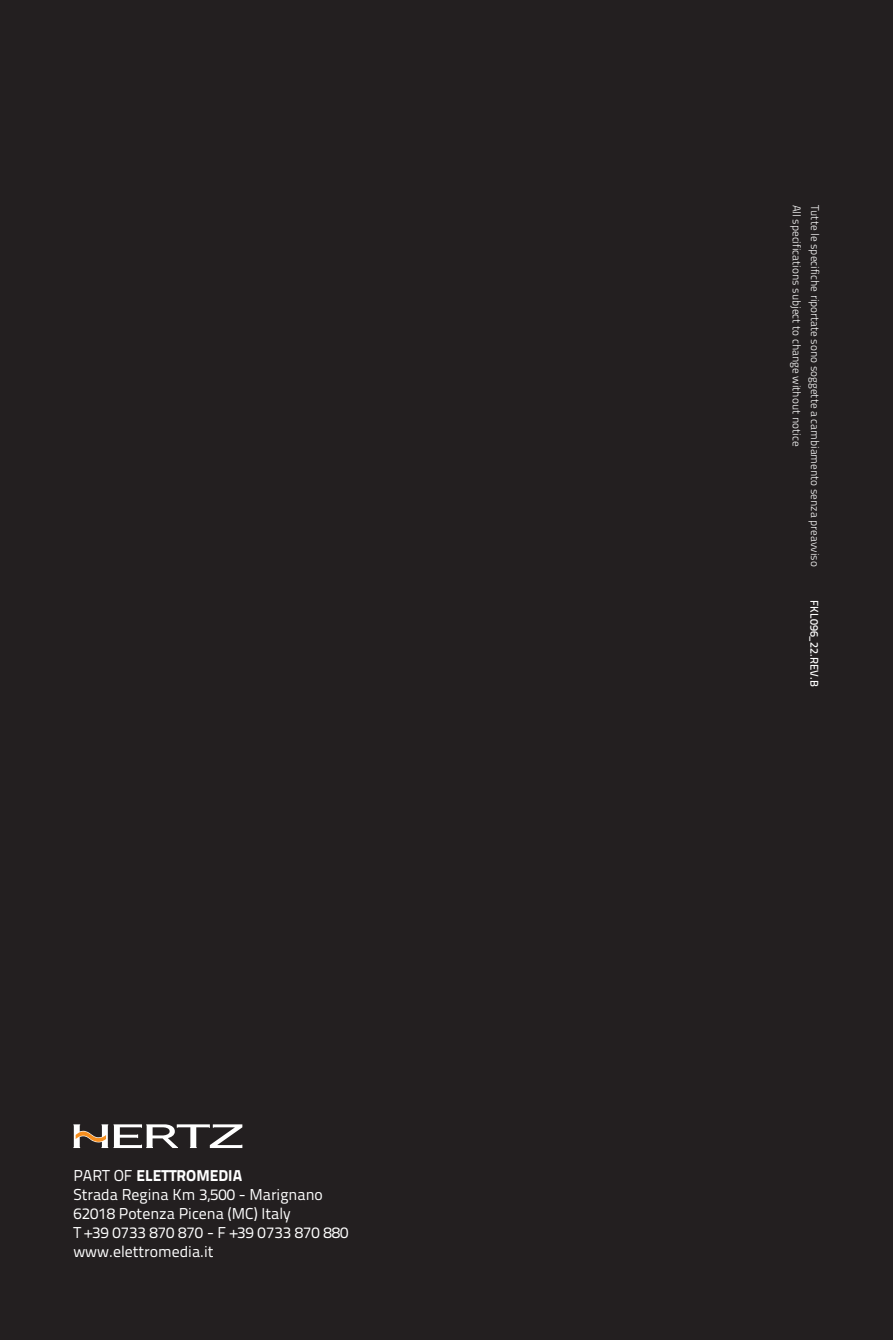
<style>
.page{position:relative;width:893px;height:1340px;background:#fff}
.page>*{position:absolute;margin:0;border:0;box-sizing:border-box;transform-origin:0 0}
.t1{font:15.75px "Titillium Text 25 L 400 wt";color:#fff}
.t2{font:15.75px "Titillium Text 25 L 999 wt";color:#fff}
.t3{font:11.25px "Titillium Text 25 L 250 wt";color:#fff}
.t4{font:11.25px "Titillium Text 25 L 600 wt";color:#fff}
.s1{font-family:"Titillium Text 25 L 400 wt"}
</style>
<div class="page">
<div style="left:0;top:0;width:893px;height:1339px;background:#231f20"></div>
<svg style="left:73px;top:1124px;width:169px;height:23px"></svg>
<p class="t2" style="left:73px;top:1163px;width:170px"><span class="s1">PART OF</span> ELETTROMEDIA</p>
<p class="t1" style="left:73px;top:1183px;width:251px">Strada Regina Km 3,500 - Marignano</p>
<p class="t1" style="left:73px;top:1201px;width:219px">62018 Potenza Picena (MC) Italy</p>
<p class="t1" style="left:73px;top:1220px;width:277px">T +39 0733 870 870 - F +39 0733 870 880</p>
<p class="t1" style="left:73px;top:1239px;width:142px">www.elettromedia.it</p>
<p class="t3" style="left:805px;top:205px;width:243px;rotate:90deg">All specifications subject to change without notice</p>
<p class="t3" style="left:823px;top:205px;width:363px;rotate:90deg">Tutte le specifiche riportate sono soggette a cambiamento senza preavviso</p>
<p class="t4" style="left:823px;top:600px;width:88px;rotate:90deg">FKL096_22.REV.B</p>
</div>
